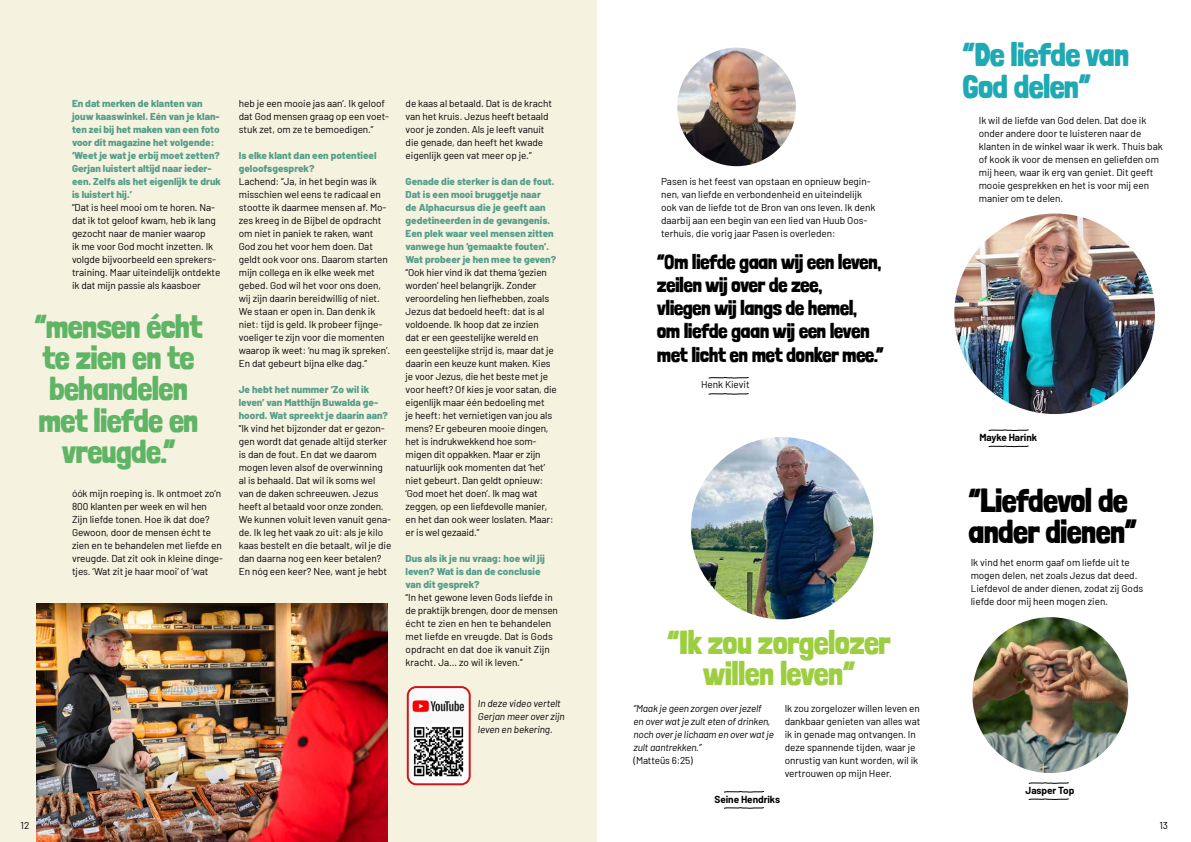
<style>
.page{position:relative;width:1191px;height:842px;background:#fff}
.page>*{position:absolute;margin:0;border:0;box-sizing:border-box;transform-origin:0 0}
.t1{font:900 32.2px/31.1px "Londrina Solid";color:#5fb565;text-align:center}
.t2{font:900 32.2px/31.1px "Londrina Solid";color:#9dce41;text-align:center}
.t3{font:900 32.2px/31.1px "Londrina Solid";color:#000}
.t4{font:900 32.2px/31.1px "Londrina Solid";color:#1fa9b3}
.t5{font:900 20.2px/23.1px "Londrina Solid";color:#000}
.t6{font:10px/13px "Barlow";letter-spacing:-.005em;color:#000}
.t7{font:800 10px/13px "Barlow";color:#539e88}
.t8{font:italic 10px/13px "Barlow";letter-spacing:-.015em;color:#000}
.t9{font:700 10px "Barlow";letter-spacing:-.005em;color:#000}
</style>
<div class="page">
<div style="left:0;top:0;width:596px;height:842px;background:#f6f2e0"></div>
<img style="left:36px;top:603px;width:351px;height:239px">
<img style="left:691px;top:437px;width:182px;height:182px;border-radius:91px">
<img style="left:954px;top:213px;width:201px;height:201px;border-radius:100px">
<svg style="left:988px;top:445px;width:41px;height:2px"></svg>
<svg style="left:988px;top:429px;width:41px;height:2px"></svg>
<svg style="left:724px;top:807px;width:40px;height:2px"></svg>
<svg style="left:724px;top:791px;width:40px;height:1px"></svg>
<img style="left:677px;top:48px;width:119px;height:118px;border-radius:59px">
<svg style="left:708px;top:393px;width:41px;height:2px"></svg>
<svg style="left:708px;top:377px;width:41px;height:1px"></svg>
<img style="left:972px;top:617px;width:156px;height:156px;border-radius:78px">
<svg style="left:1028px;top:798px;width:41px;height:2px"></svg>
<svg style="left:1028px;top:782px;width:41px;height:2px"></svg>
<div style="left:408px;top:687px;width:62px;height:97px;background:#fafafa;border-radius:9px"></div>
<img style="left:413px;top:727px;width:51px;height:50px">
<div style="left:407px;top:686px;width:64px;height:99px;border:2px solid #cd1719;border-radius:9px"></div>
<img style="left:412px;top:700px;width:53px;height:13px">
<p class="t7" style="left:72px;top:96px;width:150px">En dat merken de klanten van jouw kaaswinkel. Eén van je klan&shy;ten zei bij het maken van een foto voor dit magazine het volgende: ‘Weet je wat je erbij moet zetten?<br>Gerjan luistert altijd naar ieder&shy;een. Zelfs als het eigenlijk te druk is luistert hij.’</p>
<p class="t6" style="left:72px;top:200px;width:150px">“Dat is heel mooi om te horen. Na&shy;dat ik tot geloof kwam, heb ik lang gezocht naar de manier waarop<br>ik me voor God mocht inzetten. Ik volgde bijvoorbeeld een sprekers&shy;training. Maar uiteindelijk ontdekte ik dat mijn passie als kaasboer</p>
<h1 class="t1" style="left:35px;top:311px;width:169px">“mensen écht te zien en te behandelen met liefde en vreugde.”</h1>
<p class="t6" style="left:72px;top:486px;width:153px">óók mijn roeping is. Ik ontmoet zo’n 800 klanten per week en wil hen Zijn liefde tonen. Hoe ik dat doe?<br>Gewoon, door de mensen écht te zien en te behandelen met liefde en vreugde. Dat zit ook in kleine dinge&shy;tjes. ‘Wat zit je haar mooi’ of ‘wat</p>
<p class="t6" style="left:21px;top:818px;width:10px">12</p>
<p class="t6" style="left:239px;top:96px;width:152px">heb je een mooie jas aan’. Ik geloof dat God mensen graag op een voet&shy;stuk zet, om ze te bemoedigen.”</p>
<p class="t7" style="left:239px;top:148px;width:139px">Is elke klant dan een potentieel geloofsgesprek?</p>
<p class="t6" style="left:239px;top:174px;width:153px">Lachend: “Ja, in het begin was ik misschien wel eens te radicaal en stootte ik daarmee mensen af. Mo&shy;zes kreeg in de Bijbel de opdracht om niet in paniek te raken, want<br>God zou het voor hem doen. Dat geldt ook voor ons. Daarom starten mijn collega en ik elke week met gebed. God wil het voor ons doen, wij zijn daarin bereidwillig of niet.<br>We staan er open in. Dan denk ik niet: tijd is geld. Ik probeer fijnge&shy;voeliger te zijn voor die momenten waarop ik weet: ‘nu mag ik spreken’.<br>En dat gebeurt bijna elke dag.”</p>
<p class="t7" style="left:239px;top:382px;width:151px">Je hebt het nummer ‘Zo wil ik leven’ van Matthijn Buwalda ge&shy;hoord. Wat spreekt je daarin aan?</p>
<p class="t6" style="left:239px;top:421px;width:154px">“Ik vind het bijzonder dat er gezon&shy;gen wordt dat genade altijd sterker is dan de fout. En dat we daarom mogen leven alsof de overwinning al is behaald. Dat wil ik soms wel van de daken schreeuwen. Jezus heeft al betaald voor onze zonden.<br>We kunnen voluit leven vanuit gena&shy;de. Ik leg het vaak zo uit: als je kilo kaas bestelt en die betaalt, wil je die dan daarna nog een keer betalen?<br>En nóg een keer? Nee, want je hebt</p>
<p class="t6" style="left:405px;top:96px;width:148px">de kaas al betaald. Dat is de kracht van het kruis. Jezus heeft betaald voor je zonden. Als je leeft vanuit die genade, dan heeft het kwade eigenlijk geen vat meer op je.”</p>
<p class="t7" style="left:405px;top:174px;width:152px">Genade die sterker is dan de fout.<br>Dat is een mooi bruggetje naar<br>de Alphacursus die je geeft aan gedetineerden in de gevangenis.<br>Een plek waar veel mensen zitten vanwege hun ‘gemaakte fouten’.<br>Wat probeer je hen mee te geven?</p>
<p class="t6" style="left:405px;top:265px;width:153px">“Ook hier vind ik dat thema ‘gezien worden’ heel belangrijk. Zonder veroordeling hen liefhebben, zoals<br>Jezus dat bedoeld heeft: dat is al voldoende. Ik hoop dat ze inzien<br>dat er een geestelijke wereld en een geestelijke strijd is, maar dat je daarin een keuze kunt maken. Kies je voor Jezus, die het beste met je voor heeft? Of kies je voor satan, die eigenlijk maar één bedoeling met<br>je heeft: het vernietigen van jou als mens? Er gebeuren mooie dingen, het is indrukwekkend hoe som&shy;migen dit oppakken. Maar er zijn natuurlijk ook momenten dat ‘het’ niet gebeurt. Dan geldt opnieuw: ‘God moet het doen’. Ik mag wat zeggen, op een liefdevolle manier, en het dan ook weer loslaten. Maar: er is wel gezaaid.”</p>
<p class="t7" style="left:405px;top:551px;width:141px">Dus als ik je nu vraag: hoe wil jij leven? Wat is dan de conclusie van dit gesprek?</p>
<p class="t6" style="left:405px;top:590px;width:154px">“In het gewone leven Gods liefde in de praktijk brengen, door de mensen écht te zien en hen te behandelen met liefde en vreugde. Dat is Gods opdracht en dat doe ik vanuit Zijn kracht. Ja… zo wil ik leven.”</p>
<p class="t6" style="left:661px;top:174px;width:216px">Pasen is het feest van opstaan en opnieuw begin&shy;nen, van liefde en verbondenheid en uiteindelijk ook van de liefde tot de Bron van ons leven. Ik denk daarbij aan een begin van een lied van Huub Oos&shy;terhuis, die vorig jaar Pasen is overleden:</p>
<h2 class="t5" style="left:657px;top:250px;width:228px">“Om liefde gaan wij een leven, zeilen wij over de zee,<br>vliegen wij langs de hemel, om liefde gaan wij een leven met licht en met donker mee.”</h2>
<p class="t6" style="left:701px;top:378px;width:50px">Henk Kievit</p>
<h1 class="t2" style="left:667px;top:626px;width:224px">“Ik zou zorgelozer willen leven”</h1>
<p class="t8" style="left:478px;top:696px;width:88px">In deze video vertelt<br>Gerjan meer over zijn leven en bekering.</p>
<p class="t8" style="left:633px;top:701px;width:142px">“Maak je geen zorgen over jezelf en over wat je zult eten of drinken, noch over je lichaam en over wat je zult aantrekken.”</p>
<p class="t6" style="left:633px;top:753px;width:61px">(Matteüs 6:25)</p>
<p class="t6" style="left:784px;top:701px;width:137px">Ik zou zorgelozer willen leven en dankbaar genieten van alles wat ik in genade mag ontvangen. In deze spannende tijden, waar je onrustig van kunt worden, wil ik vertrouwen op mijn Heer.</p>
<p class="t9" style="left:714px;top:791px;width:67px">Seine Hendriks</p>
<h1 class="t4" style="left:963px;top:39px;width:168px">“De liefde van<br>God delen”</h1>
<p class="t6" style="left:978px;top:113px;width:185px">Ik wil de liefde van God delen. Dat doe ik onder andere door te luisteren naar de klanten in de winkel waar ik werk. Thuis bak of kook ik voor de mensen en geliefden om mij heen, waar ik erg van geniet. Dit geeft mooie gesprekken en het is voor mij een manier om te delen.</p>
<p class="t9" style="left:979px;top:430px;width:59px">Mayke Harink</p>
<h1 class="t3" style="left:968px;top:484px;width:169px">“Liefdevol de ander dienen”</h1>
<p class="t6" style="left:970px;top:556px;width:174px">Ik vind het enorm gaaf om liefde uit te mogen delen, net zoals Jezus dat deed.<br>Liefdevol de ander dienen, zodat zij Gods liefde door mij heen mogen zien.</p>
<p class="t9" style="left:1025px;top:783px;width:50px">Jasper Top</p>
<p class="t6" style="left:1159px;top:818px;width:10px">13</p>
</div>
